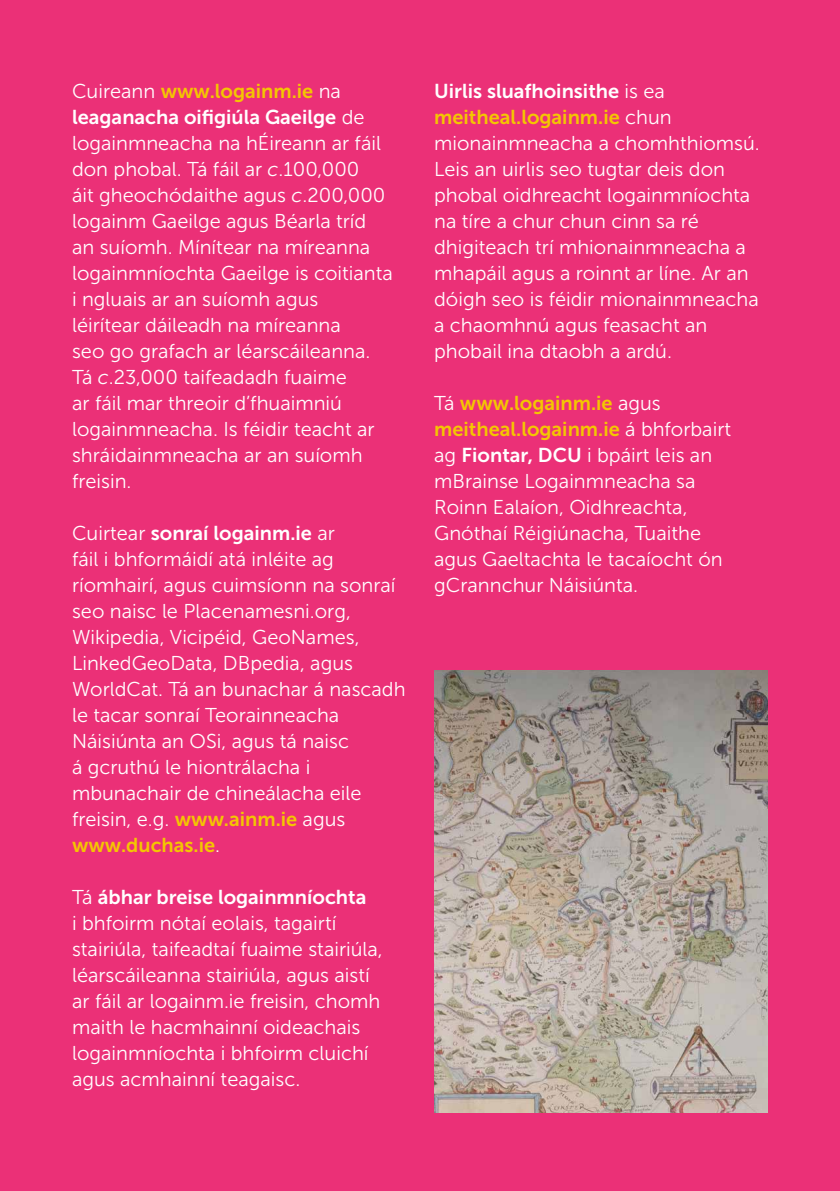
<style>
.page{position:relative;width:840px;height:1191px;background:#fff}
.page>*{position:absolute;margin:0;border:0;box-sizing:border-box;transform-origin:0 0}
.t1{font:20px/26px "Museo Sans 300";color:#fff}
.t2{font:20px/26px "Museo Sans 700";color:#fff}
.t3{font:20px/26px "Museo Sans 700";color:#f4c602}
.s1{font-family:"Museo Sans 300"}
.s2{color:#f4c602}
.s3{font-style:italic}
.s4{font-family:"Museo Sans 700";color:#f4c602}
.s5{font-family:"Museo Sans 300";color:#fff}
.s6{font-family:"Museo Sans 700"}
</style>
<div class="page">
<div style="left:0;top:0;width:839px;height:1191px;background:#eb3077"></div>
<img style="left:434px;top:671px;width:333px;height:441px">
<p class="t2" style="left:72px;top:78px;width:294px"><span class="s1">Cuireann</span> <span class="s2">www.logainm.ie</span> <span class="s1">na </span>leaganacha oifigiúla Gaeilge <span class="s1">de</span></p>
<p class="t1" style="left:72px;top:130px;width:322px">logainmneacha na hÉireann ar fáil don phobal. Tá fáil ar <span class="s3">c</span>.100,000<br>áit gheochódaithe agus <span class="s3">c</span>.200,000 logainm Gaeilge agus Béarla tríd an suíomh. Mínítear na míreanna logainmníochta Gaeilge is coitianta i ngluais ar an suíomh agus<br>léirítear dáileadh na míreanna<br>seo go grafach ar léarscáileanna.<br>Tá <span class="s3">c</span>.23,000 taifeadadh fuaime<br>ar fáil mar threoir d’fhuaimniú logainmneacha. Is féidir teacht ar shráidainmneacha ar an suíomh freisin.</p>
<p class="t2" style="left:72px;top:520px;width:264px"><span class="s1">Cuirtear</span> sonraí logainm.ie <span class="s1">ar</span></p>
<p class="t1" style="left:72px;top:546px;width:335px">fáil i bhformáidí atá inléite ag ríomhairí, agus cuimsíonn na sonraí seo naisc le Placenamesni.org,<br>Wikipedia, Vicipéid, GeoNames,<br>LinkedGeoData, DBpedia, agus<br>WorldCat. Tá an bunachar á nascadh le tacar sonraí Teorainneacha<br>Náisiúnta an OSi, agus tá naisc<br>á gcruthú le hiontrálacha i mbunachair de chineálacha eile freisin, e.g. <span class="s4">www.ainm.ie</span> agus</p>
<p class="t3" style="left:72px;top:832px;width:149px">www.duchas.ie<span class="s5">.</span></p>
<p class="t2" style="left:72px;top:884px;width:296px"><span class="s1">Tá</span> ábhar breise logainmníochta</p>
<p class="t1" style="left:72px;top:910px;width:312px">i bhfoirm nótaí eolais, tagairtí stairiúla, taifeadtaí fuaime stairiúla, léarscáileanna stairiúla, agus aistí ar fáil ar logainm.ie freisin, chomh maith le hacmhainní oideachais logainmníochta i bhfoirm cluichí agus acmhainní teagaisc.</p>
<p class="t2" style="left:434px;top:78px;width:239px">Uirlis sluafhoinsithe <span class="s1">is ea </span><span class="s2">meitheal.logainm.ie</span> <span class="s1">chun</span></p>
<p class="t1" style="left:434px;top:130px;width:327px">mionainmneacha a chomhthiomsú.<br>Leis an uirlis seo tugtar deis don phobal oidhreacht logainmníochta na tíre a chur chun cinn sa ré dhigiteach trí mhionainmneacha a mhapáil agus a roinnt ar líne. Ar an dóigh seo is féidir mionainmneacha a chaomhnú agus feasacht an phobail ina dtaobh a ardú.</p>
<p class="t3" style="left:434px;top:390px;width:298px"><span class="s5">Tá</span> www.logainm.ie <span class="s5">agus </span>meitheal.logainm.ie <span class="s5">á bhforbairt</span></p>
<p class="t1" style="left:434px;top:442px;width:290px">ag <span class="s6">Fiontar, DCU</span> i bpáirt leis an mBrainse Logainmneacha sa<br>Roinn Ealaíon, Oidhreachta,<br>Gnóthaí Réigiúnacha, Tuaithe agus Gaeltachta le tacaíocht ón gCrannchur Náisiúnta.</p>
</div>
